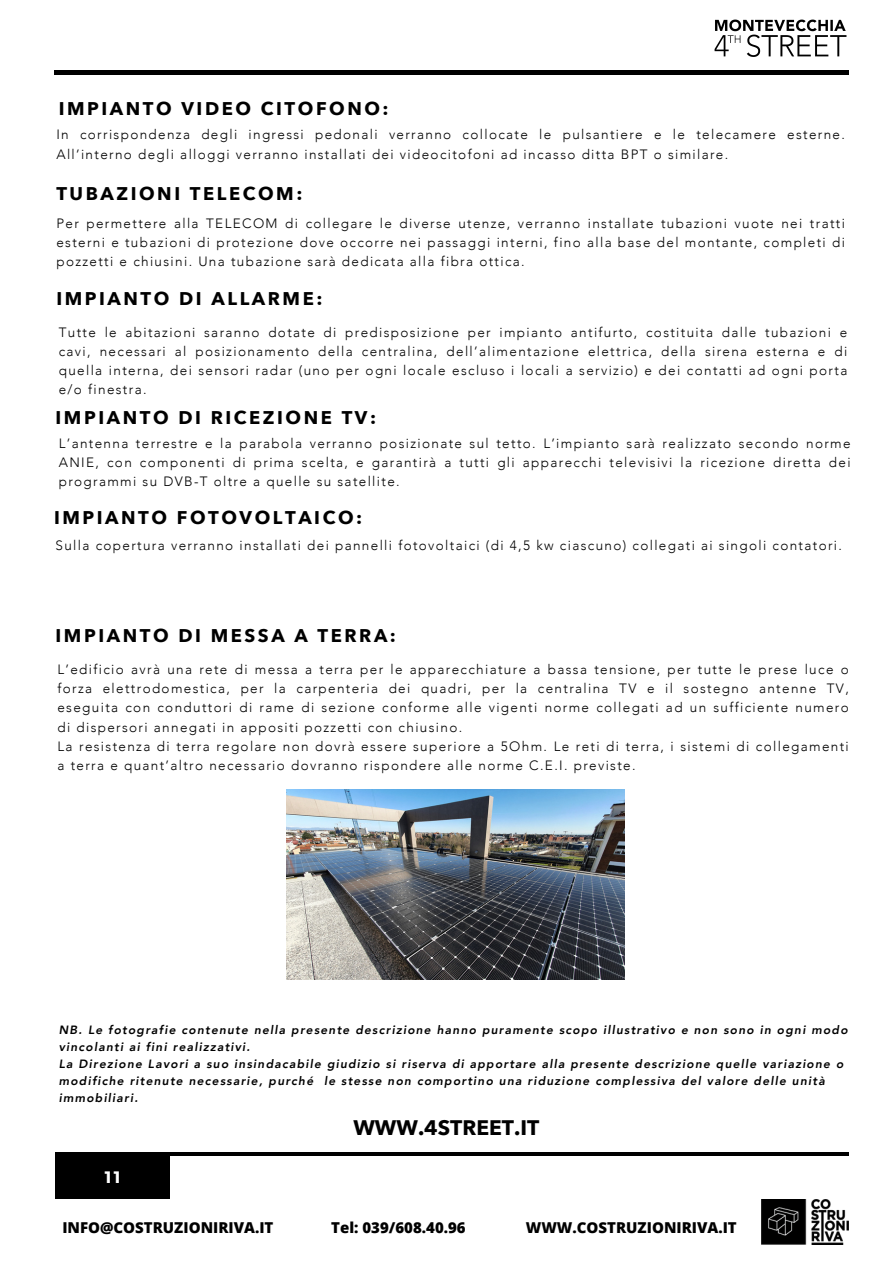
<style>
.page{position:relative;width:894px;height:1264px;background:#fff}
.page>*{position:absolute;margin:0;border:0;box-sizing:border-box;transform-origin:0 0}
.t1{font:700 21px "Avenir Next";color:#000}
.t2{font:700 18.3px "Avenir Next";letter-spacing:.14em;color:#000}
.t3{font:700 16.5px "Montserrat";color:#fff}
.t4{font:800 15px "Open Sans";color:#000}
.t5{font:300 13.5px/19.2px "Avenir";letter-spacing:.1em;color:#000;text-align:justify}
.t6{font:italic 800 12px/17px "Avenir";letter-spacing:.1em;color:#000}
</style>
<div class="page">
<hr style="left:54px;top:71px;width:794px;height:3px;background:#000">
<img style="left:286px;top:789px;width:338px;height:190px">
<div style="left:55px;top:1152px;width:115px;height:46px;background:#000"></div>
<hr style="left:72px;top:1152px;width:776px;height:3px;background:#000">
<img style="left:761px;top:1199px;width:87px;height:44px">
<img style="left:714px;top:19px;width:133px;height:38px">
<p class="t2" style="left:59px;top:97px;width:331px">IMPIANTO VIDEO CITOFONO:</p>
<p class="t5" style="left:56px;top:125px;width:789px">In corrispondenza degli ingressi pedonali verranno collocate le pulsantiere e le telecamere esterne.<br>All’interno degli alloggi verranno installati dei videocitofoni ad incasso ditta BPT o similare.</p>
<p class="t2" style="left:56px;top:182px;width:247px">TUBAZIONI TELECOM:</p>
<p class="t5" style="left:56px;top:214px;width:789px">Per permettere alla TELECOM di collegare le diverse utenze, verranno installate tubazioni vuote nei tratti esterni e tubazioni di protezione dove occorre nei passaggi interni, fino alla base del montante, completi di pozzetti e chiusini. Una tubazione sarà dedicata alla fibra ottica.</p>
<p class="t2" style="left:56px;top:286px;width:267px">IMPIANTO DI ALLARME:</p>
<p class="t5" style="left:59px;top:323px;width:789px">Tutte le abitazioni saranno dotate di predisposizione per impianto antifurto, costituita dalle tubazioni e cavi, necessari al posizionamento della centralina, dell’alimentazione elettrica, della sirena esterna e di quella interna, dei sensori radar (uno per ogni locale escluso i locali a servizio) e dei contatti ad ogni porta e/o finestra.</p>
<p class="t2" style="left:56px;top:406px;width:322px">IMPIANTO DI RICEZIONE TV:</p>
<p class="t5" style="left:59px;top:434px;width:793px">L’antenna terrestre e la parabola verranno posizionate sul tetto. L’impianto sarà realizzato secondo norme ANIE, con componenti di prima scelta, e garantirà a tutti gli apparecchi televisivi la ricezione diretta dei programmi su DVB-T oltre a quelle su satellite.</p>
<p class="t2" style="left:54px;top:505px;width:310px">IMPIANTO FOTOVOLTAICO:</p>
<p class="t5" style="left:56px;top:536px;width:787px">Sulla copertura verranno installati dei pannelli fotovoltaici (di 4,5 kw ciascuno) collegati ai singoli contatori.</p>
<p class="t2" style="left:56px;top:623px;width:342px">IMPIANTO DI MESSA A TERRA:</p>
<p class="t5" style="left:57px;top:660px;width:792px">L’edificio avrà una rete di messa a terra per le apparecchiature a bassa tensione, per tutte le prese luce o forza elettrodomestica, per la carpenteria dei quadri, per la centralina TV e il sostegno antenne TV, eseguita con conduttori di rame di sezione conforme alle vigenti norme collegati ad un sufficiente numero di dispersori annegati in appositi pozzetti con chiusino.</p>
<p class="t5" style="left:57px;top:736px;width:792px">La resistenza di terra regolare non dovrà essere superiore a 5Ohm. Le reti di terra, i sistemi di collegamenti a terra e quant’altro necessario dovranno rispondere alle norme C.E.I. previste.</p>
<p class="t6" style="left:59px;top:1021px;width:790px">NB. Le fotografie contenute nella presente descrizione hanno puramente scopo illustrativo e non sono in ogni modo vincolanti ai fini realizzativi.</p>
<p class="t6" style="left:59px;top:1055px;width:786px">La Direzione Lavori a suo insindacabile giudizio si riserva di apportare alla presente descrizione quelle variazione o modifiche ritenute necessarie, purché le stesse non comportino una riduzione complessiva del valore delle unità immobiliari.</p>
<p class="t1" style="left:353px;top:1113px;width:187px">WWW.4STREET.IT</p>
<p class="t3" style="left:105px;top:1166px;width:17px">11</p>
<p class="t4" style="left:62px;top:1216px;width:213px">INFO@COSTRUZIONIRIVA.IT</p>
<p class="t4" style="left:331px;top:1216px;width:136px">Tel: 039/608.40.96</p>
<p class="t4" style="left:525px;top:1216px;width:212px">WWW.COSTRUZIONIRIVA.IT</p>
</div>
